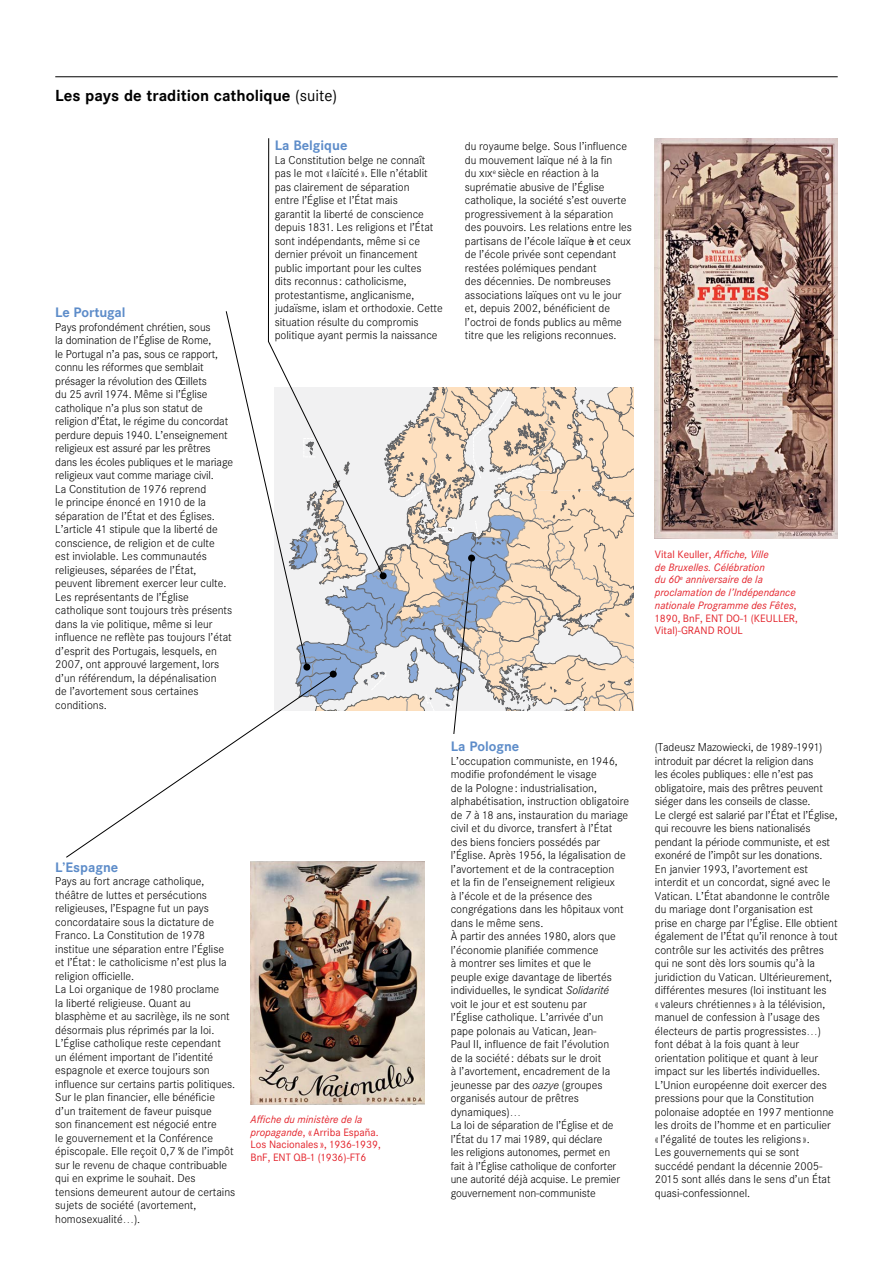
<style>
.page{position:relative;width:893px;height:1263px;background:#fff}
.page>*{position:absolute;margin:0;border:0;box-sizing:border-box;transform-origin:0 0}
.t1{font:700 15.75px "Corporate SBQ3";color:#000}
.t2{font:700 13.5px "Corporate SBQ3";color:#5d8cc9}
.t3{font:300 11.25px/13.5px "Corporate SBQ3";color:#000}
.t4{font:italic 10.5px/12.8px "Corporate SBQ3";color:#e31f27}
.t5{font:10.5px/12.8px "Corporate SBQ3";color:#e31f27}
.s1{font-weight:400}
.s2{font-family:"Corporate Expert SBQ4"}
.s3{font-style:italic}
.s4{font-style:normal}
</style>
<div class="page">
<hr style="left:55px;top:77px;width:783px;height:1px;background:#000">
<img style="left:250px;top:861px;width:175px;height:243px">
<svg style="left:66px;top:734px;width:181px;height:124px"></svg>
<svg style="left:268px;top:138px;width:2px;height:173px"></svg>
<svg style="left:226px;top:311px;width:407px;height:423px"></svg>
<img style="left:655px;top:138px;width:183px;height:400px">
<h1 class="t1" style="left:55px;top:86px;width:283px">Les pays de tradition catholique <span class="s1">(suite)</span></h1>
<p class="t2" style="left:55px;top:304px;width:72px">Le Portugal</p>
<p class="t3" style="left:55px;top:320px;width:179px">Pays profondément chrétien, sous<br>la domination de l’Église de Rome,<br>le Portugal n’a pas, sous ce rapport, connu les réformes que semblait présager la révolution des Œillets<br>du 25 avril 1974. Même si l’Église catholique n’a plus son statut de religion d’État, le régime du concordat perdure depuis 1940. L’enseignement religieux est assuré par les prêtres dans les écoles publiques et le mariage religieux vaut comme mariage civil.<br>La Constitution de 1976 reprend<br>le principe énoncé en 1910 de la séparation de l’État et des Églises.<br>L’article 41 stipule que la liberté de conscience, de religion et de culte<br>est inviolable. Les communautés religieuses, séparées de l’État, peuvent librement exercer leur culte.<br>Les représentants de l’Église catholique sont toujours très présents dans la vie politique, même si leur influence ne reflète pas toujours l’état d’esprit des Portugais, lesquels, en 2007, ont approuvé largement, lors d’un référendum, la dépénalisation<br>de l’avortement sous certaines conditions.</p>
<p class="t2" style="left:55px;top:859px;width:64px">L’Espagne</p>
<p class="t3" style="left:55px;top:875px;width:181px">Pays au fort ancrage catholique, théâtre de luttes et persécutions religieuses, l’Espagne fut un pays concordataire sous la dictature de Franco. La Constitution de 1978 institue une séparation entre l’Église et l’État: le catholicisme n’est plus la religion officielle.<br>La Loi organique de 1980 proclame<br>la liberté religieuse. Quant au blasphème et au sacrilège, ils ne sont désormais plus réprimés par la loi.<br>L’Église catholique reste cependant un élément important de l’identité espagnole et exerce toujours son influence sur certains partis politiques.<br>Sur le plan financier, elle bénéficie d’un traitement de faveur puisque<br>son financement est négocié entre<br>le gouvernement et la Conférence épiscopale. Elle reçoit 0,7 % de l’impôt sur le revenu de chaque contribuable qui en exprime le souhait. Des tensions demeurent autour de certains sujets de société (avortement, homosexualité…).</p>
<p class="t2" style="left:275px;top:137px;width:74px">La Belgique</p>
<p class="t3" style="left:275px;top:153px;width:170px">La Constitution belge ne connaît pas le mot «laïcité». Elle n’établit pas clairement de séparation<br>entre l’Église et l’État mais<br>garantit la liberté de conscience depuis 1831. Les religions et l’État sont indépendants, même si ce dernier prévoit un financement public important pour les cultes<br>dits reconnus : catholicisme, protestantisme, anglicanisme, judaïsme, islam et orthodoxie. Cette situation résulte du compromis politique ayant permis la naissance</p>
<p class="t3" style="left:465px;top:140px;width:169px">du royaume belge. Sous l’influence du mouvement laïque né à la fin<br>du <span class="s2">xix</span><sup>e</sup> siècle en réaction à la suprématie abusive de l’Église catholique, la société s’est ouverte progressivement à la séparation des pouvoirs. Les relations entre les partisans de l’école laïque à et ceux de l’école privée sont cependant restées polémiques pendant<br>des décennies. De nombreuses associations laïques ont vu le jour et, depuis 2002, bénéficient de l’octroi de fonds publics au même titre que les religions reconnues.</p>
<p class="t5" style="left:251px;top:1113px;width:132px"><span class="s3">Affiche du ministère de la propagande</span>, «Arriba España.<br>Los Nacionales », 1936-1939,<br>BnF, ENT QB-1 (1936)-FT6</p>
<p class="t2" style="left:451px;top:738px;width:70px">La Pologne</p>
<p class="t3" style="left:451px;top:754px;width:180px">L’occupation communiste, en 1946, modifie profondément le visage<br>de la Pologne: industrialisation, alphabétisation, instruction obligatoire de 7 à 18 ans, instauration du mariage civil et du divorce, transfert à l’État des biens fonciers possédés par l’Église. Après 1956, la légalisation de l’avortement et de la contraception<br>et la fin de l’enseignement religieux<br>à l’école et de la présence des congrégations dans les hôpitaux vont dans le même sens.<br>À partir des années 1980, alors que l’économie planifiée commence<br>à montrer ses limites et que le<br>peuple exige davantage de libertés individuelles, le syndicat <span class="s3">Solidarité<br></span>voit le jour et est soutenu par<br>l’Église catholique. L’arrivée d’un pape polonais au Vatican, Jean-<br>Paul II, influence de fait l’évolution<br>de la société: débats sur le droit<br>à l’avortement, encadrement de la jeunesse par des <span class="s3">oazye</span> (groupes organisés autour de prêtres dynamiques)…<br>La loi de séparation de l’Église et de l’État du 17 mai 1989, qui déclare<br>les religions autonomes, permet en<br>fait à l’Église catholique de conforter une autorité déjà acquise. Le premier gouvernement non-communiste</p>
<p class="t4" style="left:655px;top:548px;width:144px"><span class="s4">Vital Keuller,</span> Affiche, Ville<br>de Bruxelles. Célébration<br>du 60<sup>e</sup> anniversaire de la proclamation de l’Indépendance nationale Programme des Fêtes<span class="s4">,<br>1890, BnF, ENT DO-1 (KEULLER,<br>Vital)-GRAND ROUL</span></p>
<p class="t3" style="left:655px;top:740px;width:184px">(Tadeusz Mazowiecki, de 1989-1991) introduit par décret la religion dans<br>les écoles publiques: elle n’est pas obligatoire, mais des prêtres peuvent siéger dans les conseils de classe.<br>Le clergé est salarié par l’État et l’Église, qui recouvre les biens nationalisés pendant la période communiste, et est exonéré de l’impôt sur les donations.<br>En janvier 1993, l’avortement est interdit et un concordat, signé avec le Vatican. L’État abandonne le contrôle du mariage dont l’organisation est prise en charge par l’Église. Elle obtient également de l’État qu’il renonce à tout contrôle sur les activités des prêtres qui ne sont dès lors soumis qu’à la juridiction du Vatican. Ultérieurement, différentes mesures (loi instituant les<br>« valeurs chrétiennes » à la télévision, manuel de confession à l’usage des électeurs de partis progressistes…) font débat à la fois quant à leur orientation politique et quant à leur impact sur les libertés individuelles.<br>L’Union européenne doit exercer des pressions pour que la Constitution polonaise adoptée en 1997 mentionne les droits de l’homme et en particulier «l’égalité de toutes les religions ».<br>Les gouvernements qui se sont succédé pendant la décennie 2005- 2015 sont allés dans le sens d’un État quasi-confessionnel.</p>
</div>
